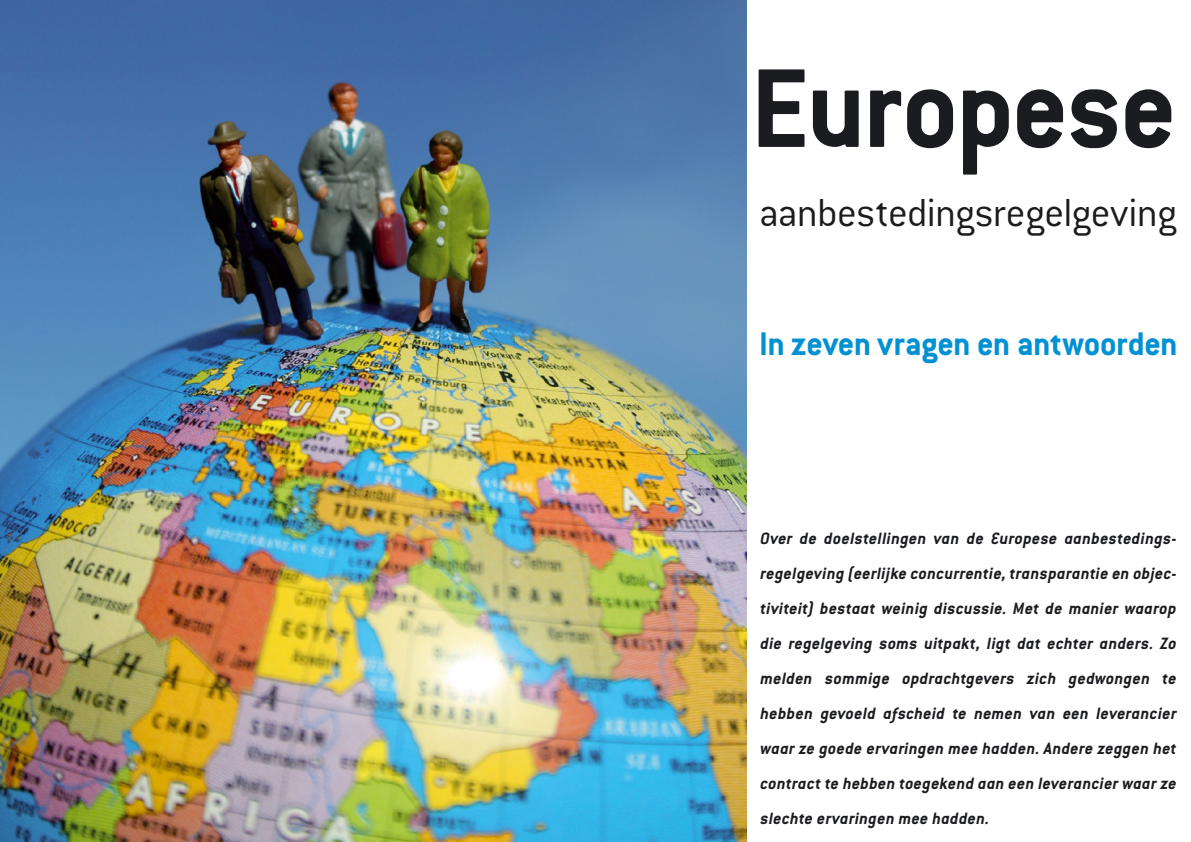
<style>
.page{position:relative;width:1191px;height:842px;background:#fff}
.page>*{position:absolute;margin:0;border:0;box-sizing:border-box;transform-origin:0 0}
.t1{font:700 123px "Conduit ITC";color:#1b1c20}
.t2{font:300 43px "Conduit ITC";letter-spacing:-.015em;color:#1b1c20}
.t3{font:700 36px "Conduit ITC";letter-spacing:-.005em;color:#0091d3}
.t4{font:italic 700 18px/35px "Conduit ITC";letter-spacing:.015em;color:#1b1c20;text-align:justify}
</style>
<div class="page">
<img style="left:0;top:0;width:746px;height:842px">
<h1 class="t1" style="left:750px;top:37px;width:428px">Europese</h1>
<h2 class="t2" style="left:759px;top:189px;width:419px">aanbestedings-regelgeving</h2>
<h3 class="t3" style="left:759px;top:323px;width:420px">In zeven vragen en antwoorden</h3>
<p class="t4" style="left:760px;top:520px;width:418px">Over de doelstellingen van de Europese aanbeste-dings&shy;regelgeving (eerlijke concurrentie, transparantie en objec&shy;tiviteit) bestaat weinig discussie. Met de manier waarop die regelgeving soms uitpakt, ligt dat echter anders. Zo melden sommige opdrachtgevers zich gedwongen te hebben gevoeld afscheid te nemen van een leverancier waar ze goede ervaringen mee hadden. Andere zeggen het contract te hebben toegekend aan een leverancier waar ze slechte ervaringen mee hadden.</p>
</div>
